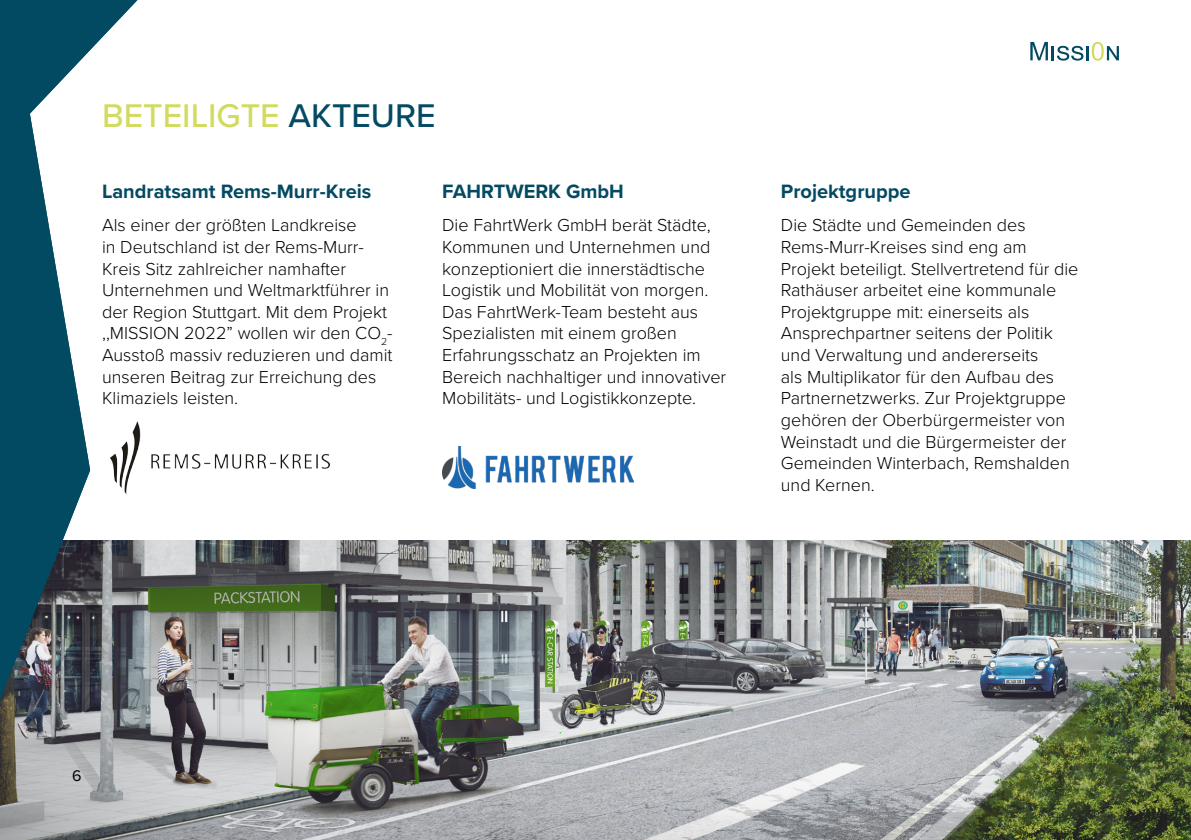
<style>
.page{position:relative;width:1191px;height:840px;background:#fff}
.page>*{position:absolute;margin:0;border:0;box-sizing:border-box;transform-origin:0 0}
.t1{font:500 34px "Proxima Nova";color:#d2db5f}
.t2{font:700 20px "Proxima Nova";color:#044a62}
.t3{font:300 18px/21.6px "Proxima Nova";color:#000}
.t4{font:16px "Proxima Nova";color:#000}
.s1{color:#044a62}
</style>
<div class="page">
<img style="left:0;top:540px;width:1191px;height:299px">
<img style="left:442px;top:446px;width:192px;height:42px">
<img style="left:151px;top:454px;width:179px;height:15px">
<svg style="left:0;top:0;width:144px;height:776px"></svg>
<svg style="left:1030px;top:42px;width:18px;height:18px"></svg>
<hr style="left:1051px;top:46px;width:3px;height:14px;background:#014a62">
<svg style="left:1057px;top:42px;width:62px;height:19px"></svg>
<svg style="left:0;top:0;width:137px;height:699px"></svg>
<h1 class="t1" style="left:102px;top:90px;width:335px">BETEILIGTE <span class="s1">AKTEURE</span></h1>
<p class="t2" style="left:102px;top:177px;width:271px">Landratsamt Rems-Murr-Kreis</p>
<p class="t3" style="left:102px;top:213px;width:292px">Als einer der größten Landkreise<br>in Deutschland ist der Rems-Murr-Kreis Sitz zahlreicher namhafter Unternehmen und Weltmarktführer in der Region Stuttgart. Mit dem Projekt ,,MISSION 2022” wollen wir den CO<sub>2</sub>- Ausstoß massiv reduzieren und damit unseren Beitrag zur Erreichung des Klimaziels leisten.</p>
<p class="t2" style="left:442px;top:177px;width:183px">FAHRTWERK GmbH</p>
<p class="t3" style="left:442px;top:213px;width:285px">Die FahrtWerk GmbH berät Städte, Kommunen und Unternehmen und konzeptioniert die innerstädtische Logistik und Mobilität von morgen.<br>Das FahrtWerk-Team besteht aus Spezialisten mit einem großen Erfahrungsschatz an Projekten im Bereich nachhaltiger und innovativer Mobilitäts- und Logistikkonzepte.</p>
<p class="t2" style="left:781px;top:177px;width:131px">Projektgruppe</p>
<p class="t3" style="left:781px;top:213px;width:299px">Die Städte und Gemeinden des Rems-Murr-Kreises sind eng am Projekt beteiligt. Stellvertretend für die Rathäuser arbeitet eine kommunale Projektgruppe mit: einerseits als Ansprechpartner seitens der Politik und Verwaltung und andererseits<br>als Multiplikator für den Aufbau des Partnernetzwerks. Zur Projektgruppe gehören der Oberbürgermeister von Weinstadt und die Bürgermeister der Gemeinden Winterbach, Remshalden und Kernen.</p>
<p class="t4" style="left:72px;top:762px;width:11px">6</p>
</div>
